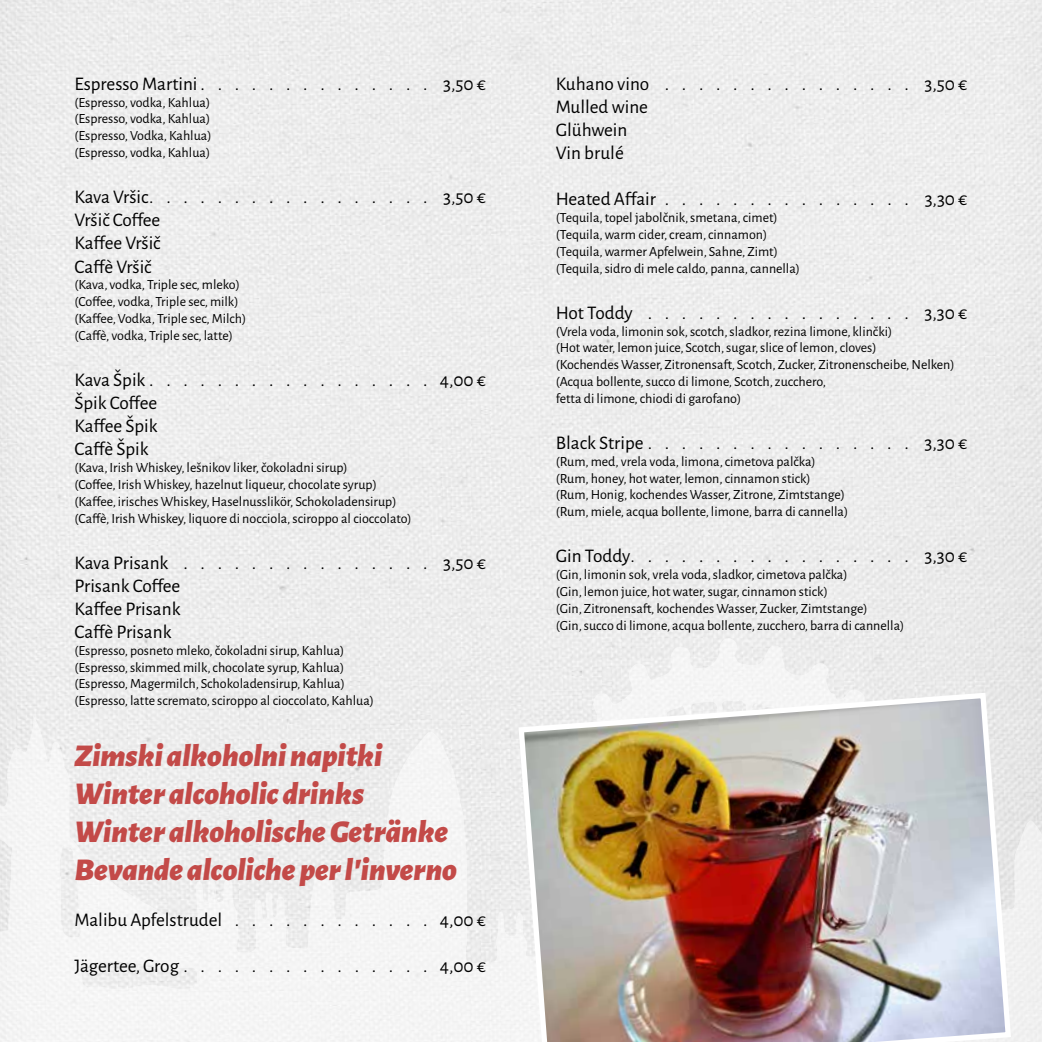
<style>
.page{position:relative;width:1042px;height:1042px;background:#fff}
.page>*{position:absolute;margin:0;border:0;box-sizing:border-box;transform-origin:0 0}
.t1{font:italic 900 31.5px/37.8px "Alegreya Sans";color:#c34a48}
.t2{font:19.25px/23.1px "Alegreya Sans";color:#000;text-align:justify}
.t3{font:14px/16.8px "Alegreya Sans";color:#000}
</style>
<div class="page">
<div style="left:0;top:0;width:1042px;height:583px;background:#ececec"></div>
<svg style="left:0;top:583px;width:1042px;height:459px;fill:#efefef"></svg>
<img style="left:516px;top:690px;width:498px;height:352px">
<h2 class="t2" style="left:74px;top:71px;width:413px">Espresso Martini . . . . . . . . . . . . . . 3,50 €</h2>
<p class="t3" style="left:74px;top:93px;width:138px;text-align:justify">(Espresso, vodka, Kahlua) (Espresso, vodka, Kahlua) (Espresso, Vodka, Kahlua) (Espresso, vodka, Kahlua)</p>
<h2 class="t2" style="left:74px;top:185px;width:76px">Kava Vršic</h2>
<h2 class="t2" style="left:443px;top:185px;width:45px">3,50 €</h2>
<h2 class="t2" style="left:74px;top:208px;width:88px">Vršič Coffee Kaffee Vršič Caffè Vršič</h2>
<p class="t3" style="left:74px;top:276px;width:173px">(Kava, vodka, Triple sec, mleko) (Coffee, vodka, Triple sec, milk) (Kaffee, Vodka, Triple sec, Milch) (Caffè, vodka, Triple sec, latte)</p>
<h2 class="t2" style="left:74px;top:367px;width:413px;text-align:left">Kava Špik . . . . . . . . . . . . . . . . . 4,00 €<br>Špik Coffee<br>Kaffee Špik<br>Caffè Špik</h2>
<p class="t3" style="left:74px;top:458px;width:339px">(Kava, Irish Whiskey, lešnikov liker, čokoladni sirup)<br>(Coffee, Irish Whiskey, hazelnut liqueur, chocolate syrup) (Kaffee, irisches Whiskey, Haselnusslikör, Schokoladensirup) (Caffè, Irish Whiskey, liquore di nocciola, sciroppo al cioccolato)</p>
<h2 class="t2" style="left:74px;top:550px;width:95px">Kava Prisank</h2>
<h2 class="t2" style="left:443px;top:550px;width:45px">3,50 €</h2>
<h2 class="t2" style="left:74px;top:573px;width:108px">Prisank Coffee Kaffee Prisank Caffè Prisank</h2>
<p class="t3" style="left:74px;top:641px;width:301px">(Espresso, posneto mleko, čokoladni sirup, Kahlua) (Espresso, skimmed milk, chocolate syrup, Kahlua) (Espresso, Magermilch, Schokoladensirup, Kahlua) (Espresso, latte scremato, sciroppo al cioccolato, Kahlua)</p>
<h1 class="t1" style="left:74px;top:734px;width:384px">Zimski alkoholni napitki<br>Winter alcoholic drinks<br>Winter alkoholische Getränke<br>Bevande alcoliche per l’inverno</h1>
<h2 class="t2" style="left:74px;top:907px;width:149px">Malibu Apfelstrudel</h2>
<h2 class="t2" style="left:440px;top:907px;width:48px">4,00 €</h2>
<h2 class="t2" style="left:74px;top:953px;width:413px">Jägertee, Grog . . . . . . . . . . . . . . . 4,00 €</h2>
<h2 class="t2" style="left:556px;top:71px;width:95px">Kuhano vino</h2>
<h2 class="t2" style="left:924px;top:71px;width:45px">3,50 €</h2>
<h2 class="t2" style="left:556px;top:94px;width:94px;text-align:left">Mulled wine<br>Glühwein<br>Vin brulé</h2>
<h2 class="t2" style="left:556px;top:187px;width:102px">Heated Affair</h2>
<h2 class="t2" style="left:924px;top:187px;width:44px">3,30 €</h2>
<p class="t3" style="left:556px;top:209px;width:246px">(Tequila, topel jabolčnik, smetana, cimet) (Tequila, warm cider, cream, cinnamon) (Tequila, warmer Apfelwein, Sahne, Zimt) (Tequila, sidro di mele caldo, panna, cannella)</p>
<h2 class="t2" style="left:556px;top:300px;width:79px">Hot Toddy</h2>
<h2 class="t2" style="left:924px;top:300px;width:44px">3,30 €</h2>
<p class="t3" style="left:556px;top:322px;width:400px">(Vrela voda, limonin sok, scotch, sladkor, rezina limone, klinčki)<br>(Hot water, lemon juice, Scotch, sugar, slice of lemon, cloves)<br>(Kochendes Wasser, Zitronensaft, Scotch, Zucker, Zitronenscheibe, Nelken) (Acqua bollente, succo di limone, Scotch, zucchero,<br>fetta di limone, chiodi di garofano)</p>
<h2 class="t2" style="left:556px;top:430px;width:413px">Black Stripe . . . . . . . . . . . . . . . . 3,30 €</h2>
<p class="t3" style="left:556px;top:452px;width:294px">(Rum, med, vrela voda, limona, cimetova palčka) (Rum, honey, hot water, lemon, cinnamon stick)<br>(Rum, Honig, kochendes Wasser, Zitrone, Zimtstange) (Rum, miele, acqua bollente, limone, barra di cannella)</p>
<h2 class="t2" style="left:556px;top:544px;width:76px">Gin Toddy</h2>
<h2 class="t2" style="left:924px;top:544px;width:44px">3,30 €</h2>
<p class="t3" style="left:556px;top:566px;width:350px">(Gin, limonin sok, vrela voda, sladkor, cimetova palčka)<br>(Gin, lemon juice, hot water, sugar, cinnamon stick)<br>(Gin, Zitronensaft, kochendes Wasser, Zucker, Zimtstange)<br>(Gin, succo di limone, acqua bollente, zucchero, barra di cannella)</p>
</div>
